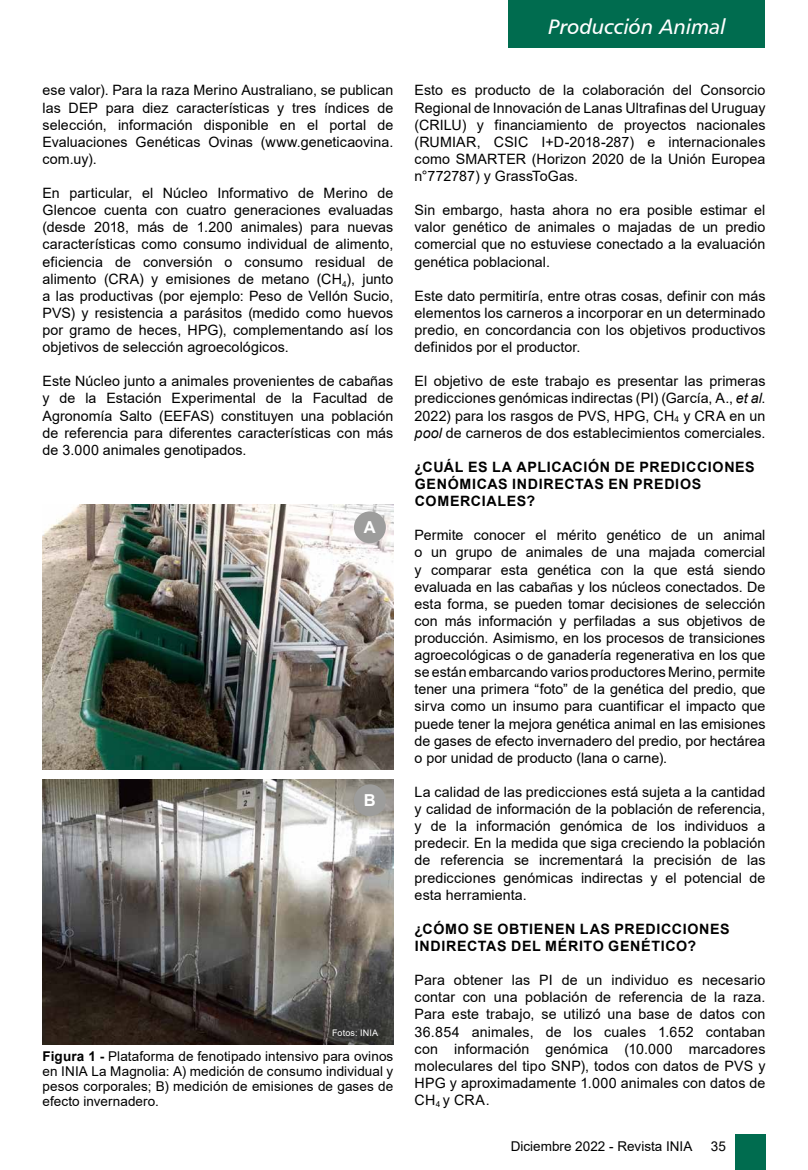
<style>
.page{position:relative;width:808px;height:1170px;background:#fff}
.page>*{position:absolute;margin:0;border:0;box-sizing:border-box;transform-origin:0 0}
.t1{font:21px "Humanist 777 BT Italic B";color:#fff}
.t2{font:700 16.5px "Arial";color:#fff}
.t3{font:14.25px/17.1px "Arial";letter-spacing:.005em;color:#000;text-align:justify}
.t4{font:700 14.25px/17.1px "Arial";letter-spacing:.045em;color:#000}
.t5{font:13.5px/15px "Arial";letter-spacing:.005em;color:#000;text-align:justify}
.t6{font:9px "Arial";letter-spacing:.025em;color:#fff}
.s1{font-weight:700}
.s2{font-style:italic}
</style>
<div class="page">
<div style="left:508px;top:0;width:257px;height:47px;background:#006c4f"></div>
<div style="left:734px;top:1134px;width:31px;height:35px;background:#006c4f"></div>
<img style="left:43px;top:779px;width:350px;height:265px">
<img style="left:43px;top:504px;width:350px;height:265px">
<div style="left:354px;top:511px;width:32px;height:32px;background:#9d9d9c;border-radius:50%"></div>
<div style="left:354px;top:784px;width:32px;height:32px;background:#9d9d9c;border-radius:50%"></div>
<p class="t3" style="left:43px;top:82px;width:352px">ese valor). Para la raza Merino Australiano, se publican las DEP para diez características y tres índices de selección, información disponible en el portal de Evaluaciones Genéticas Ovinas (www.geneticaovina. com.uy).</p>
<p class="t3" style="left:43px;top:184px;width:352px">En particular, el Núcleo Informativo de Merino de Glencoe cuenta con cuatro generaciones evaluadas (desde 2018, más de 1.200 animales) para nuevas características como consumo individual de alimento, eficiencia de conversión o consumo residual de alimento (CRA) y emisiones de metano (CH<sub>4</sub>), junto a las productivas (por ejemplo: Peso de Vellón Sucio, PVS) y resistencia a parásitos (medido como huevos por gramo de heces, HPG), complementando así los objetivos de selección agroecológicos.</p>
<p class="t3" style="left:43px;top:372px;width:352px">Este Núcleo junto a animales provenientes de cabañas y de la Estación Experimental de la Facultad de Agronomía Salto (EEFAS) constituyen una población de referencia para diferentes características con más de 3.000 animales genotipados.</p>
<p class="t2" style="left:364px;top:516px;width:13px">A</p>
<p class="t2" style="left:364px;top:788px;width:13px">B</p>
<p class="t6" style="left:332px;top:1026px;width:48px">Fotos: INIA</p>
<p class="t5" style="left:43px;top:1048px;width:352px"><span class="s1">Figura 1 -</span> Plataforma de fenotipado intensivo para ovinos en INIA La Magnolia: A) medición de consumo individual y pesos corporales; B) medición de emisiones de gases de efecto invernadero.</p>
<h1 class="t1" style="left:548px;top:13px;width:179px">Producción Animal</h1>
<p class="t3" style="left:415px;top:82px;width:352px">Esto es producto de la colaboración del Consorcio Regional de Innovación de Lanas Ultrafinas del Uruguay (CRILU) y financiamiento de proyectos nacionales (RUMIAR, CSIC I+D-2018-287) e internacionales como SMARTER (Horizon 2020 de la Unión Europea n°772787) y GrassToGas.</p>
<p class="t3" style="left:415px;top:201px;width:352px">Sin embargo, hasta ahora no era posible estimar el valor genético de animales o majadas de un predio comercial que no estuviese conectado a la evaluación genética poblacional.</p>
<p class="t3" style="left:415px;top:287px;width:352px">Este dato permitiría, entre otras cosas, definir con más elementos los carneros a incorporar en un determinado predio, en concordancia con los objetivos productivos definidos por el productor.</p>
<p class="t3" style="left:415px;top:372px;width:352px">El objetivo de este trabajo es presentar las primeras predicciones genómicas indirectas (PI) (García, A., <span class="s2">et al</span>.<br>2022) para los rasgos de PVS, HPG, CH<sub>4</sub> y CRA en un <span class="s2">pool</span> de carneros de dos establecimientos comerciales.</p>
<p class="t4" style="left:415px;top:458px;width:342px">¿CUÁL ES LA APLICACIÓN DE PREDICCIONES<br>GENÓMICAS INDIRECTAS EN PREDIOS<br>COMERCIALES?</p>
<p class="t3" style="left:415px;top:526px;width:352px">Permite conocer el mérito genético de un animal o un grupo de animales de una majada comercial y comparar esta genética con la que está siendo evaluada en las cabañas y los núcleos conectados. De esta forma, se pueden tomar decisiones de selección con más información y perfiladas a sus objetivos de producción. Asimismo, en los procesos de transiciones agroecológicas o de ganadería regenerativa en los que se están embarcando varios productores Merino, permite tener una primera “foto” de la genética del predio, que sirva como un insumo para cuantificar el impacto que puede tener la mejora genética animal en las emisiones de gases de efecto invernadero del predio, por hectárea o por unidad de producto (lana o carne).</p>
<p class="t3" style="left:415px;top:783px;width:352px">La calidad de las predicciones está sujeta a la cantidad y calidad de información de la población de referencia, y de la información genómica de los individuos a predecir. En la medida que siga creciendo la población de referencia se incrementará la precisión de las predicciones genómicas indirectas y el potencial de esta herramienta.</p>
<p class="t4" style="left:415px;top:920px;width:316px">¿CÓMO SE OBTIENEN LAS PREDICCIONES<br>INDIRECTAS DEL MÉRITO GENÉTICO?</p>
<p class="t3" style="left:415px;top:971px;width:352px">Para obtener las PI de un individuo es necesario contar con una población de referencia de la raza.<br>Para este trabajo, se utilizó una base de datos con 36.854 animales, de los cuales 1.652 contaban con información genómica (10.000 marcadores moleculares del tipo SNP), todos con datos de PVS y HPG y aproximadamente 1.000 animales con datos de CH<sub>4</sub> y CRA.</p>
<p class="t5" style="left:511px;top:1138px;width:183px">Diciembre 2022 - Revista INIA</p>
<p class="t5" style="left:711px;top:1138px;width:17px">35</p>
</div>
